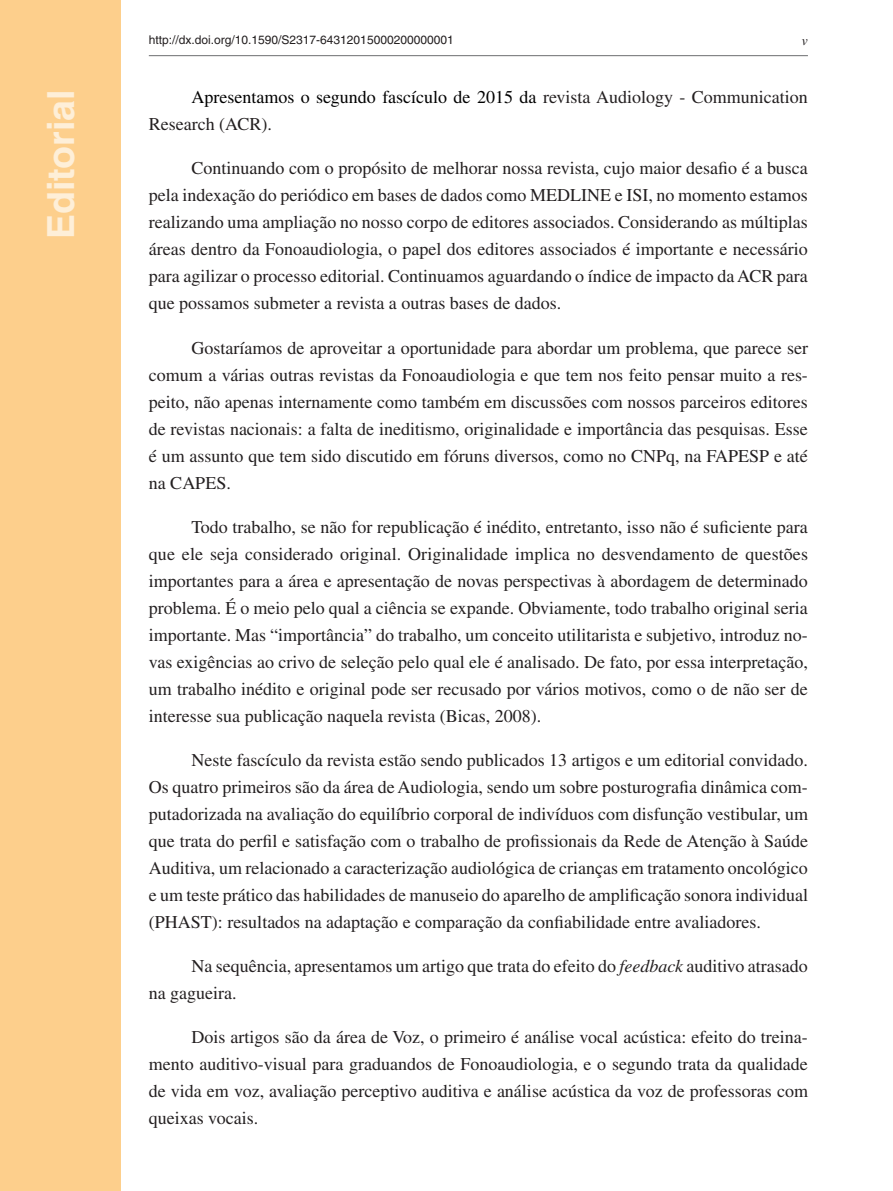
<style>
.page{position:relative;width:893px;height:1191px;background:#fff}
.page>*{position:absolute;margin:0;border:0;box-sizing:border-box;transform-origin:0 0}
.t1{font:700 37.5px "Helvetica";color:#feefd8}
.Editorial{font:18px/27px "Times";color:#231f20;text-align:justify}
.t2{font:italic 13.5px "Times";color:#231f20}
.Autores{font:12px "Helvetica";color:#231f20}
.s1{color:#000}
.s2{font-style:italic}
</style>
<div class="page">
<hr style="left:149px;top:55px;width:659px;height:1px;background:#6c6d70">
<div style="left:0;top:0;width:120px;height:1191px;background:#fdcf8c"></div>
<p class="t1" style="left:38px;top:239px;width:152px;rotate:-90deg">Editorial</p>
<p class="Autores" style="left:149px;top:33px;width:306px">http://dx.doi.org/10.1590/S2317-64312015000200000001</p>
<p class="t2" style="left:802px;top:33px;width:7px">v</p>
<p class="Editorial" style="left:149px;top:84px;width:661px;text-indent:43px"><span class="s1">Apresentamos o segundo fascículo de 2015 da</span> revista Audiology - Communication<br>Research (ACR).</p>
<p class="Editorial" style="left:149px;top:155px;width:661px;text-indent:43px">Continuando com o propósito de melhorar nossa revista, cujo maior desafio é a busca pela indexação do periódico em bases de dados como MEDLINE e ISI, no momento estamos realizando uma ampliação no nosso corpo de editores associados. Considerando as múltiplas áreas dentro da Fonoaudiologia, o papel dos editores associados é importante e necessário para agilizar o processo editorial. Continuamos aguardando o índice de impacto da ACR para que possamos submeter a revista a outras bases de dados.</p>
<p class="Editorial" style="left:149px;top:334px;width:661px;text-indent:43px">Gostaríamos de aproveitar a oportunidade para abordar um problema, que parece ser comum a várias outras revistas da Fonoaudiologia e que tem nos feito pensar muito a res&shy;peito, não apenas internamente como também em discussões com nossos parceiros editores de revistas nacionais: a falta de ineditismo, originalidade e importância das pesquisas. Esse é um assunto que tem sido discutido em fóruns diversos, como no CNPq, na FAPESP e até na CAPES.</p>
<p class="Editorial" style="left:149px;top:513px;width:661px;text-indent:43px">Todo trabalho, se não for republicação é inédito, entretanto, isso não é suficiente para que ele seja considerado original. Originalidade implica no desvendamento de questões importantes para a área e apresentação de novas perspectivas à abordagem de determinado problema. É o meio pelo qual a ciência se expande. Obviamente, todo trabalho original seria importante. Mas “importância” do trabalho, um conceito utilitarista e subjetivo, introduz no&shy;vas exigências ao crivo de seleção pelo qual ele é analisado. De fato, por essa interpretação, um trabalho inédito e original pode ser recusado por vários motivos, como o de não ser de interesse sua publicação naquela revista (Bicas, 2008).</p>
<p class="Editorial" style="left:149px;top:746px;width:661px;text-indent:43px">Neste fascículo da revista estão sendo publicados 13 artigos e um editorial convidado.<br>Os quatro primeiros são da área de Audiologia, sendo um sobre posturografia dinâmica com&shy;putadorizada na avaliação do equilíbrio corporal de indivíduos com disfunção vestibular, um que trata do perfil e satisfação com o trabalho de profissionais da Rede de Atenção à Saúde Auditiva, um relacionado a caracterização audiológica de crianças em tratamento oncológico e um teste prático das habilidades de manuseio do aparelho de amplificação sonora individual (PHAST): resultados na adaptação e comparação da confiabilidade entre avaliadores.</p>
<p class="Editorial" style="left:149px;top:952px;width:661px;text-indent:43px">Na sequência, apresentamos um artigo que trata do efeito do <span class="s2">feedback</span> auditivo atrasado na gagueira.</p>
<p class="Editorial" style="left:149px;top:1023px;width:661px;text-indent:43px">Dois artigos são da área de Voz, o primeiro é análise vocal acústica: efeito do treina&shy;mento auditivo-visual para graduandos de Fonoaudiologia, e o segundo trata da qualidade de vida em voz, avaliação perceptivo auditiva e análise acústica da voz de professoras com queixas vocais.</p>
</div>
